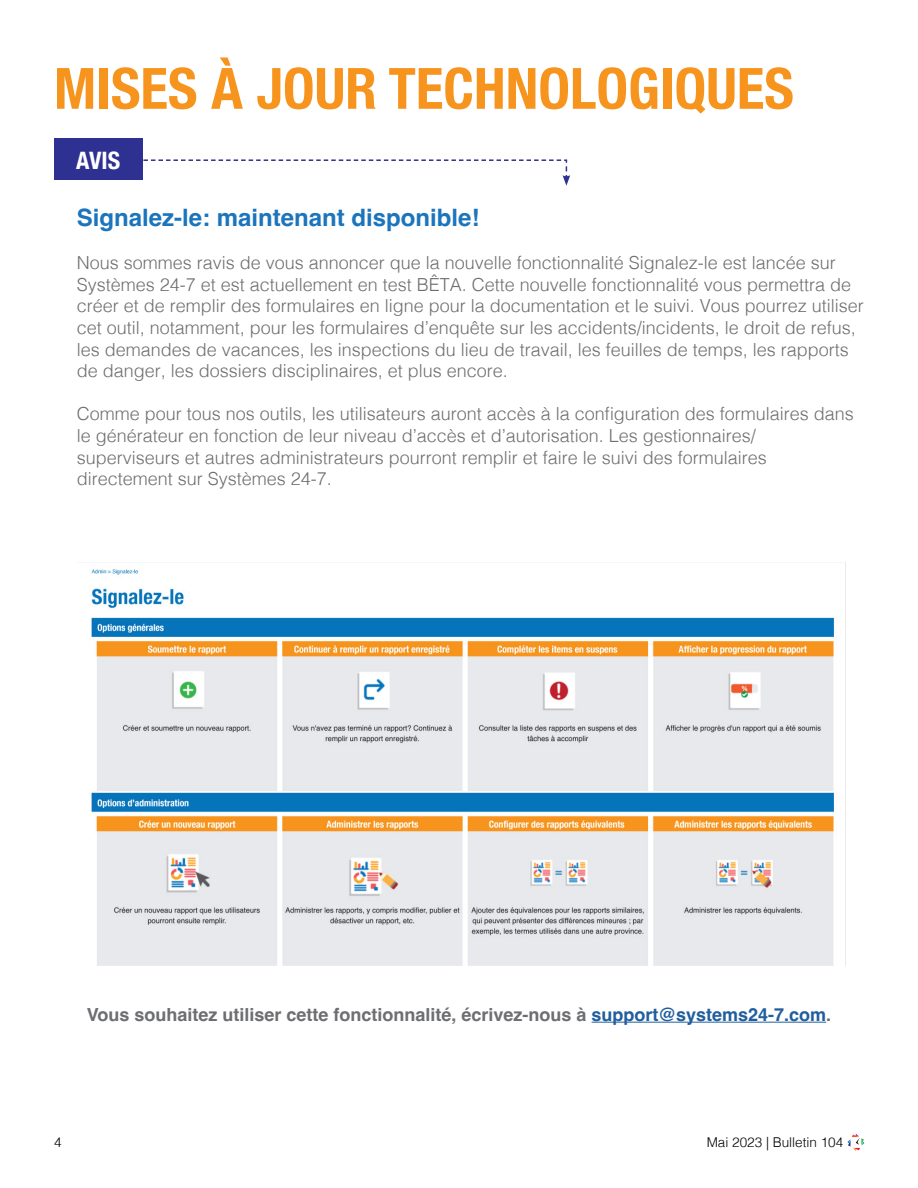
<style>
.page{position:relative;width:918px;height:1188px;background:#fff}
.page>*{position:absolute;margin:0;border:0;box-sizing:border-box;transform-origin:0 0}
.t1{font:700 condensed 57px "Helvetica Neue";color:#f7941e}
.t2{font:700 24px "Helvetica";color:#1c75bc}
.t3{font:700 condensed 24px "Helvetica Neue";color:#fff}
.t4{font:300 18px/21.6px "Helvetica";color:#6d6e71}
.t5{font:700 18px "Helvetica";color:#6d6e71}
.t6{font:300 13.5px "Helvetica";color:#000}
.s1{color:#215e9e}
</style>
<div class="page">
<svg style="left:848px;top:1134px;width:16px;height:17px"></svg>
<div style="left:54px;top:139px;width:89px;height:41px;background:#2e3092"></div>
<svg style="left:143px;top:159px;width:427px;height:27px"></svg>
<hr style="left:592px;top:1022px;width:234px;height:1px;background:#215e9e">
<hr style="left:917px;top:0;width:1px;height:233px;background:#d2232a">
<img style="left:91px;top:562px;width:755px;height:403px">
<h1 class="t1" style="left:54px;top:41px;width:741px">MISES À JOUR TECHNOLOGIQUES</h1>
<h2 class="t3" style="left:76px;top:141px;width:45px">AVIS</h2>
<h2 class="t2" style="left:77px;top:203px;width:404px">Signalez-le: maintenant disponible!</h2>
<p class="t4" style="left:77px;top:251px;width:789px">Nous sommes ravis de vous annoncer que la nouvelle fonctionnalité Signalez-le est lancée sur Systèmes 24-7 et est actuellement en test BÊTA. Cette nouvelle fonctionnalité vous permettra de créer et de remplir des formulaires en ligne pour la documentation et le suivi. Vous pourrez utiliser cet outil, notamment, pour les formulaires d’enquête sur les accidents/incidents, le droit de refus, les demandes de vacances, les inspections du lieu de travail, les feuilles de temps, les rapports de danger, les dossiers disciplinaires, et plus encore.</p>
<p class="t4" style="left:77px;top:402px;width:779px">Comme pour tous nos outils, les utilisateurs auront accès à la configuration des formulaires dans le générateur en fonction de leur niveau d’accès et d’autorisation. Les gestionnaires/ superviseurs et autres administrateurs pourront remplir et faire le suivi des formulaires directement sur Systèmes 24-7.</p>
<p class="t5" style="left:87px;top:1003px;width:746px">Vous souhaitez utiliser cette fonctionnalité, écrivez-nous à <span class="s1">support@systems24-7.com</span>.</p>
<p class="t6" style="left:54px;top:1130px;width:9px">4</p>
<p class="t6" style="left:707px;top:1130px;width:138px">Mai 2023 | Bulletin 104</p>
</div>
